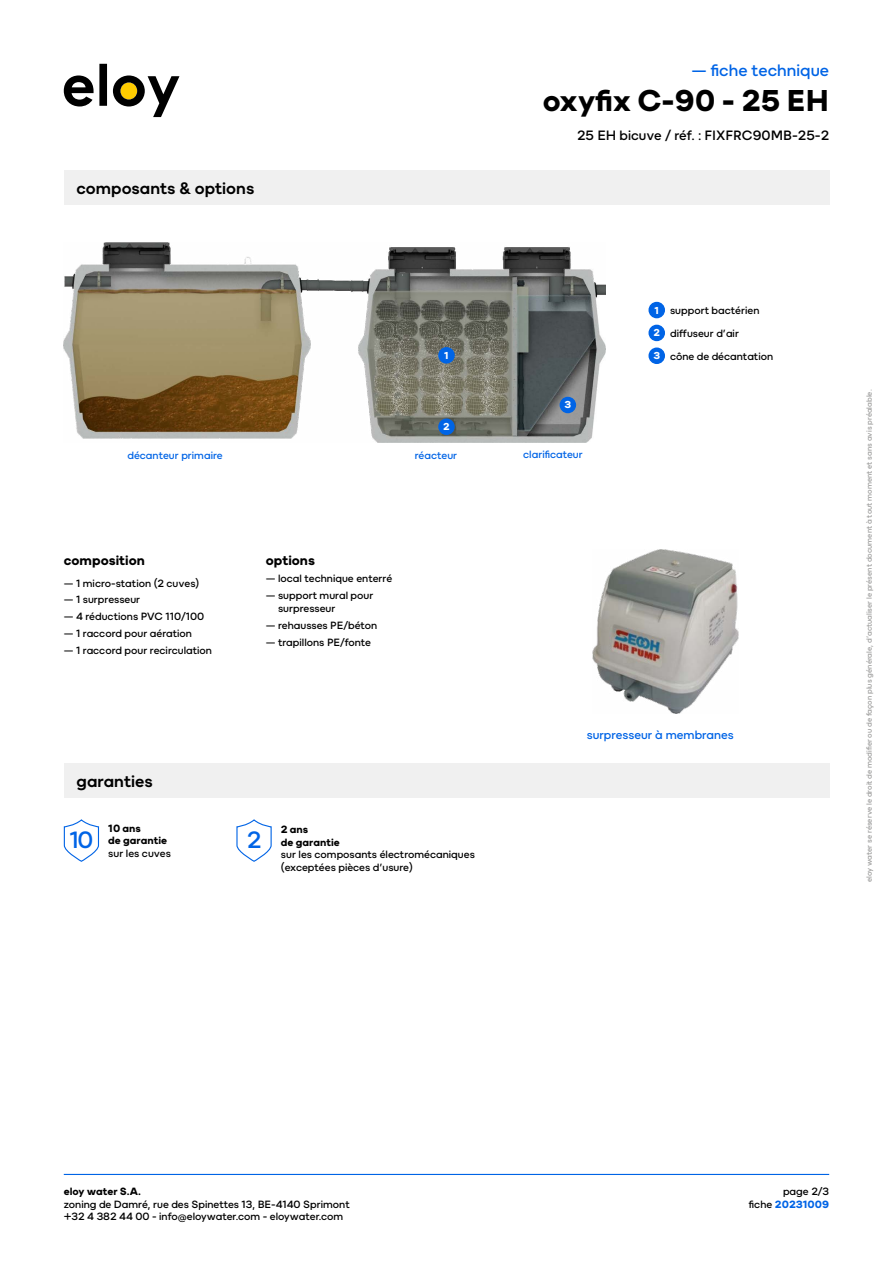
<style>
.page{position:relative;width:893px;height:1263px;background:#fff}
.page>*{position:absolute;margin:0;border:0;box-sizing:border-box;transform-origin:0 0}
.t1{font:700 30px "Eloy Sans";color:#000}
.t2{font:23.55px "Eloy Sans";color:#0064e6}
.t3{font:500 16.5px "Eloy Sans";color:#000}
.t4{font:16.5px "Eloy Sans";color:#0064e6}
.t5{font:13.5px "Eloy Sans";color:#000}
.t6{font:700 13.5px "Eloy Sans";color:#000}
.t7{font:12px "Eloy Sans";color:#0064e6}
.t8{font:10.5px/12.6px "Eloy Sans";color:#000}
.t9{font:700 10.5px/12.6px "Eloy Sans";color:#000}
.t10{font:10.5px "Eloy Sans";color:#0064e6}
.t11{font:700 10.05px "Eloy Sans";color:#fff}
.t12{font:7.5px "Eloy Sans";color:#9d9d9c}
.s1{font-weight:700;font-size:10.05px;color:#fff}
.s2{font-weight:700;color:#0064e6}
</style>
<div class="page">
<div style="left:64px;top:170px;width:765px;height:34px;background:#f0f0f0"></div>
<img style="left:64px;top:243px;width:542px;height:199px">
<div style="left:649px;top:303px;width:15px;height:15px;background:#0064e6;border-radius:50%"></div>
<div style="left:648px;top:302px;width:17px;height:16px;border:2px solid #0064e6;border-radius:50%"></div>
<div style="left:649px;top:325px;width:15px;height:15px;background:#0064e6;border-radius:50%"></div>
<div style="left:648px;top:325px;width:17px;height:16px;border:2px solid #0064e6;border-radius:50%"></div>
<div style="left:649px;top:348px;width:15px;height:15px;background:#0064e6;border-radius:50%"></div>
<div style="left:648px;top:347px;width:17px;height:17px;border:2px solid #0064e6;border-radius:50%"></div>
<div style="left:439px;top:348px;width:15px;height:15px;background:#0064e6;border-radius:50%"></div>
<div style="left:438px;top:347px;width:17px;height:17px;border:2px solid #0064e6;border-radius:50%"></div>
<div style="left:439px;top:419px;width:15px;height:15px;background:#0064e6;border-radius:50%"></div>
<div style="left:438px;top:418px;width:17px;height:17px;border:2px solid #0064e6;border-radius:50%"></div>
<div style="left:560px;top:397px;width:15px;height:15px;background:#0064e6;border-radius:50%"></div>
<div style="left:560px;top:397px;width:16px;height:16px;border:2px solid #0064e6;border-radius:50%"></div>
<div style="left:64px;top:764px;width:765px;height:34px;background:#f0f0f0"></div>
<svg style="left:63px;top:819px;width:37px;height:43px"></svg>
<svg style="left:236px;top:819px;width:36px;height:43px"></svg>
<img style="left:592px;top:549px;width:147px;height:164px">
<svg style="left:113px;top:75px;width:66px;height:42px"></svg>
<svg style="left:64px;top:64px;width:43px;height:42px"></svg>
<hr style="left:64px;top:1174px;width:765px;height:1px;background:#0064e6">
<h3 class="t3" style="left:77px;top:178px;width:179px">composants &amp; options</h3>
<h3 class="t4" style="left:691px;top:60px;width:139px">— fiche technique</h3>
<h1 class="t1" style="left:543px;top:83px;width:288px">oxyfix C-90 - 25 EH</h1>
<p class="t5" style="left:577px;top:128px;width:254px">25 EH bicuve / réf. : FIXFRC90MB-25-2</p>
<p class="t8" style="left:653px;top:299px;width:108px;line-height:22.8px"><span class="s1">1</span> support bactérien<br><span class="s1">2</span> diffuseur d’air</p>
<p class="t11" style="left:444px;top:349px;width:6px">1</p>
<p class="t8" style="left:653px;top:350px;width:121px"><span class="s1">3</span> cône de décantation</p>
<p class="t11" style="left:443px;top:421px;width:8px">2</p>
<p class="t11" style="left:564px;top:399px;width:8px">3</p>
<p class="t10" style="left:128px;top:449px;width:97px">décanteur primaire</p>
<p class="t10" style="left:415px;top:449px;width:44px">réacteur</p>
<p class="t10" style="left:523px;top:448px;width:61px">clarificateur</p>
<p class="t6" style="left:64px;top:553px;width:83px">composition</p>
<p class="t8" style="left:64px;top:577px;width:137px">— 1 micro-station (2 cuves)</p>
<p class="t8" style="left:64px;top:594px;width:78px">— 1 surpresseur</p>
<p class="t8" style="left:64px;top:610px;width:142px">— 4 réductions PVC 110/100</p>
<p class="t8" style="left:64px;top:627px;width:130px">— 1 raccord pour aération</p>
<p class="t8" style="left:64px;top:644px;width:150px">— 1 raccord pour recirculation</p>
<p class="t6" style="left:266px;top:553px;width:51px">options</p>
<p class="t8" style="left:266px;top:573px;width:128px">— local technique enterré</p>
<p class="t8" style="left:278px;top:589px;width:97px;text-indent:-12px">— support mural pour surpresseur</p>
<p class="t8" style="left:266px;top:619px;width:113px">— rehausses PE/béton</p>
<p class="t8" style="left:266px;top:636px;width:107px">— trapillons PE/fonte</p>
<h3 class="t3" style="left:77px;top:771px;width:78px">garanties</h3>
<p class="t9" style="left:108px;top:822px;width:60px">10 ans<br>de garantie</p>
<p class="t8" style="left:108px;top:847px;width:64px">sur les cuves</p>
<h2 class="t2" style="left:69px;top:826px;width:26px">10</h2>
<p class="t9" style="left:281px;top:823px;width:60px">2 ans<br>de garantie</p>
<p class="t8" style="left:281px;top:848px;width:195px">sur les composants électromécaniques (exceptées pièces d’usure)</p>
<h2 class="t2" style="left:247px;top:826px;width:16px">2</h2>
<p class="t7" style="left:587px;top:728px;width:149px">surpresseur à membranes</p>
<p class="t12" style="left:865px;top:882px;width:494px;rotate:-90deg">eloy water se réserve le droit de modifier ou de façon plus générale, d’actualiser le présent document à tout moment et sans avis préalable.</p>
<p class="t9" style="left:64px;top:1185px;width:79px">eloy water S.A.</p>
<p class="t8" style="left:64px;top:1198px;width:287px">zoning de Damré, rue des Spinettes 13, BE-4140 Sprimont +32 4 382 44 00 - info@eloywater.com - eloywater.com</p>
<p class="t8" style="left:749px;top:1185px;width:82px;text-align:right">page 2/3<br>fiche <span class="s2">20231009</span></p>
</div>
